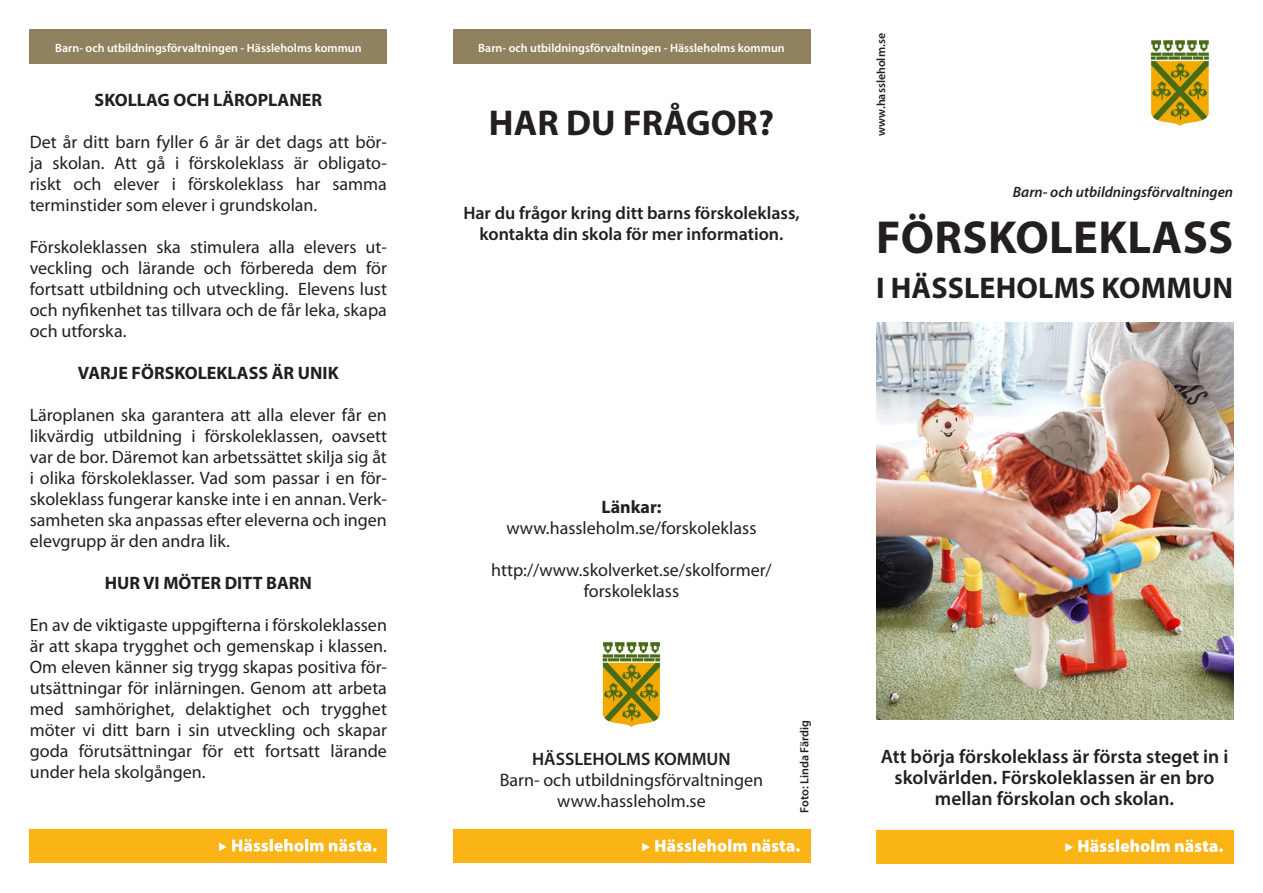
<style>
.page{position:relative;width:1263px;height:893px;background:#fff}
.page>*{position:absolute;margin:0;border:0;box-sizing:border-box;transform-origin:0 0}
.t1{font:700 46.5px "Myriad Pro";letter-spacing:.01em;color:#231f20}
.t2{font:700 36px "Myriad Pro";color:#231f20}
.t3{font:700 30px "Myriad Pro";letter-spacing:.005em;color:#231f20}
.t4{font:600 19.5px/21px "Myriad Pro";color:#231f20;text-align:center}
.t5{font:18px/21px "Myriad Pro";color:#231f20;text-align:justify}
.t6{font:600 18px/21px "Myriad Pro";color:#231f20;text-align:center}
.t7{font:700 18px "Myriad Pro";color:#231f20}
.t8{font:italic 600 15px "Myriad Pro";color:#231f20}
.t9{font:600 12px "Myriad Pro";color:#fff}
.t10{font:600 12px "Myriad Pro";color:#231f20}
</style>
<div class="page">
<img style="left:876px;top:323px;width:357px;height:397px">
<img style="left:602px;top:642px;width:59px;height:86px">
<img style="left:1150px;top:40px;width:59px;height:86px">
<div style="left:876px;top:830px;width:357px;height:33px;background:#fbb416"></div>
<svg style="left:1065px;top:839px;width:158px;height:13px"></svg>
<div style="left:453px;top:829px;width:357px;height:34px;background:#fbb416"></div>
<svg style="left:642px;top:839px;width:158px;height:13px"></svg>
<div style="left:453px;top:30px;width:357px;height:34px;background:#90825e"></div>
<div style="left:30px;top:829px;width:357px;height:34px;background:#fbb416"></div>
<svg style="left:219px;top:839px;width:158px;height:13px"></svg>
<div style="left:30px;top:30px;width:357px;height:34px;background:#90825e"></div>
<p class="t9" style="left:55px;top:40px;width:308px">Barn- och utbildningsförvaltningen - Hässleholms kommun</p>
<p class="t7" style="left:95px;top:88px;width:229px">SKOLLAG OCH LÄROPLANER</p>
<p class="t5" style="left:30px;top:131px;width:359px">Det år ditt barn fyller 6 år är det dags att bör&shy;ja skolan. Att gå i förskoleklass är obligato&shy;riskt och elever i förskoleklass har samma terminstider som elever i grundskolan.</p>
<p class="t5" style="left:30px;top:236px;width:359px">Förskoleklassen ska stimulera alla elevers ut&shy;veckling och lärande och förbereda dem för fortsatt utbildning och utveckling. Elevens lust och nyfikenhet tas tillvara och de får leka, skapa och utforska.</p>
<p class="t7" style="left:78px;top:361px;width:262px">VARJE FÖRSKOLEKLASS ÄR UNIK</p>
<p class="t5" style="left:30px;top:404px;width:359px">Läroplanen ska garantera att alla elever får en likvärdig utbildning i förskoleklassen, oavsett var de bor. Däremot kan arbetssättet skilja sig åt i olika förskoleklasser. Vad som passar i en för&shy;skoleklass fungerar kanske inte i en annan. Verk&shy;samheten ska anpassas efter eleverna och ingen elevgrupp är den andra lik.</p>
<p class="t7" style="left:105px;top:571px;width:209px">HUR VI MÖTER DITT BARN</p>
<p class="t5" style="left:30px;top:614px;width:359px">En av de viktigaste uppgifterna i förskoleklassen är att skapa trygghet och gemenskap i klassen.<br>Om eleven känner sig trygg skapas positiva för&shy;utsättningar för inlärningen. Genom att arbeta med samhörighet, delaktighet och trygghet möter vi ditt barn i sin utveckling och skapar goda förutsättningar för ett fortsatt lärande under hela skolgången.</p>
<p class="t9" style="left:478px;top:40px;width:308px">Barn- och utbildningsförvaltningen - Hässleholms kommun</p>
<p class="t2" style="left:489px;top:99px;width:287px">HAR DU FRÅGOR?</p>
<p class="t6" style="left:463px;top:202px;width:338px">Har du frågor kring ditt barns förskoleklass, kontakta din skola för mer information.</p>
<p class="t10" style="left:873px;top:136px;width:104px;rotate:-90deg">www.hassleholm.se</p>
<p class="t8" style="left:1013px;top:183px;width:222px">Barn- och utbildningsförvaltningen</p>
<p class="t1" style="left:876px;top:207px;width:359px">FÖRSKOLEKLASS</p>
<p class="t3" style="left:876px;top:268px;width:359px">I HÄSSLEHOLMS KOMMUN</p>
<p class="t7" style="left:601px;top:495px;width:62px">Länkar:</p>
<p class="t5" style="left:506px;top:517px;width:251px">www.hassleholm.se/forskoleklass</p>
<p class="t5" style="left:491px;top:559px;width:282px;text-align:center">http://www.skolverket.se/skolformer/ forskoleklass</p>
<p class="t6" style="left:532px;top:748px;width:200px">HÄSSLEHOLMS KOMMUN</p>
<p class="t5" style="left:500px;top:769px;width:265px">Barn- och utbildningsförvaltningen</p>
<p class="t5" style="left:557px;top:790px;width:150px">www.hassleholm.se</p>
<p class="t10" style="left:797px;top:813px;width:94px;rotate:-90deg">Foto: Linda Färdig</p>
<p class="t4" style="left:881px;top:745px;width:349px">Att börja förskoleklass är första steget in i skolvärlden. Förskoleklassen är en bro mellan förskolan och skolan.</p>
</div>
